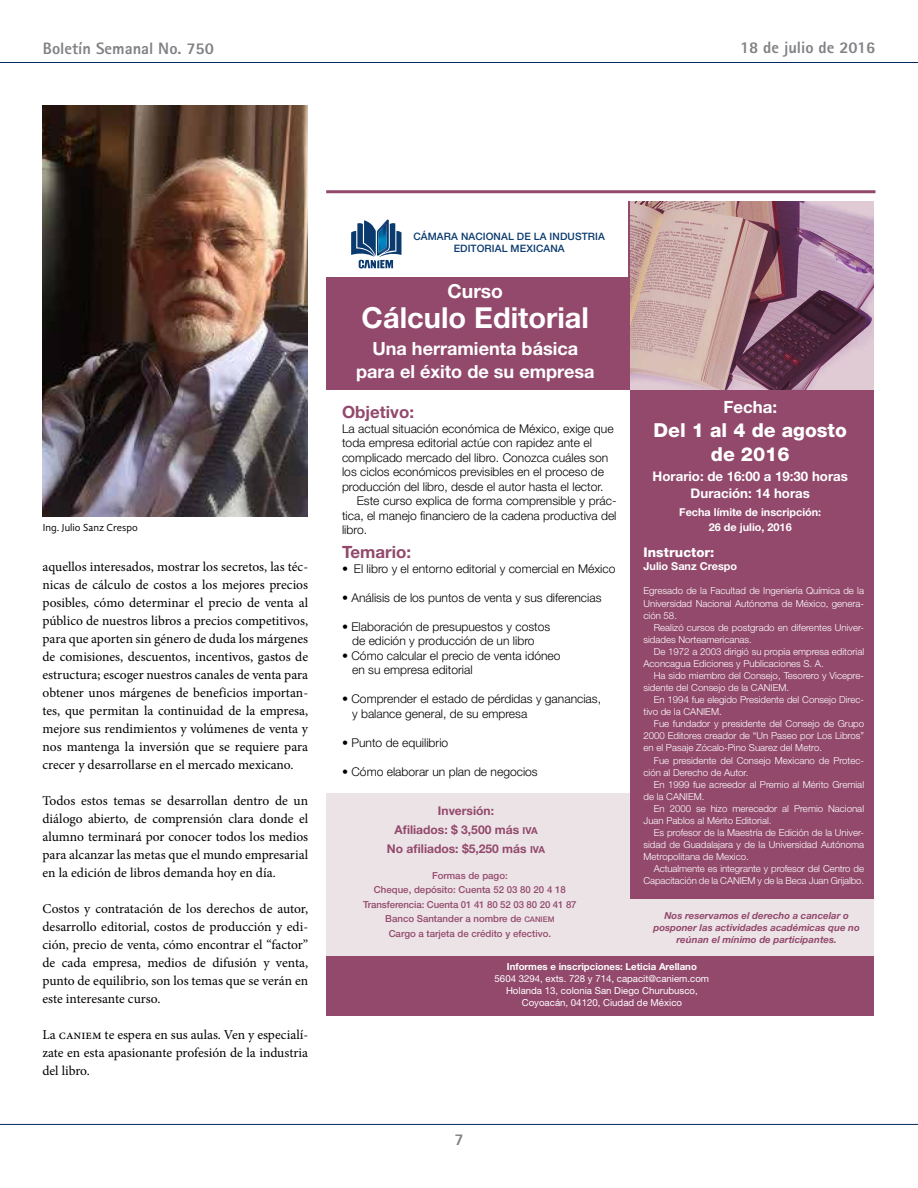
<style>
.page{position:relative;width:918px;height:1188px;background:#fff}
.page>*{position:absolute;margin:0;border:0;box-sizing:border-box;transform-origin:0 0}
.t1{font:700 28.95px "Helvetica Neue LT Std";color:#fff}
.t2{font:800 19.35px/24.2px "Helvetica Neue LT Std";color:#fff;text-align:center}
.t3{font:700 19.35px "Helvetica Neue LT Std";color:#fff}
.t4{font:700 18.15px/23px "Helvetica Neue LT Std";color:#fff;text-align:center}
.t5{font:700 16.95px "Helvetica Neue LT Std";color:#92496c}
.t6{font:700 16.95px "Helvetica Neue LT Std";color:#fff}
.t7{font:800 16.5px "Rotis Sans Serif";color:#808285}
.t8{font:13.5px/18px "Minion Pro";letter-spacing:-.01em;color:#000;text-align:justify}
.t9{font:700 13.35px/17px "Helvetica Neue LT Std";color:#fff;text-align:center}
.t10{font:800 13.35px "Helvetica Neue LT Std";letter-spacing:.005em;color:#fff}
.t11{font:300 12.15px/14.5px "Helvetica Neue LT Std";color:#000}
.t12{font:700 12.15px/19.4px "Helvetica Neue LT Std";color:#92496c;text-align:center}
.t13{font:700 10.8px/15.8px "Helvetica Neue LT Std";color:#fff;text-align:center}
.t14{font:10.5px "Gandhi Sans";color:#000}
.t15{font:500 10.2px/12.1px "Helvetica Neue LT Std";letter-spacing:.01em;color:#0a3a6e;text-align:center}
.t16{font:300 9.6px/12.1px "Helvetica Neue LT Std";color:#fff}
.t17{font:500 9.6px/14.5px "Helvetica Neue LT Std";color:#92496c;text-align:center}
.t18{font:9.6px/12.1px "Helvetica Neue LT Std";color:#fff;text-align:center}
.t19{font:italic 700 9.6px/12.1px "Helvetica Neue LT Std";color:#92496c;text-align:center}
.t20{font:700 9.6px "Helvetica Neue LT Std";color:#fff}
.s1{font-stretch:condensed}
.s2{font-family:"Helvetica Neue LT Std Bd SC800";font-weight:400;font-size:9.6px}
.s3{font-family:"Helvetica Neue LT Std Md SC800";font-weight:400;font-size:7.8px}
</style>
<div class="page">
<hr style="left:0;top:62px;width:918px;height:1px;background:#00295c">
<hr style="left:0;top:1124px;width:918px;height:1px;background:#00295c">
<div style="left:326px;top:793px;width:304px;height:181px;background:#ece3e6"></div>
<div style="left:630px;top:850px;width:244px;height:124px;background:#ece3e6"></div>
<div style="left:327px;top:956px;width:547px;height:60px;background:#92496c"></div>
<div style="left:630px;top:390px;width:244px;height:509px;background:#92496c"></div>
<div style="left:326px;top:277px;width:303px;height:113px;background:#92496c"></div>
<svg style="left:351px;top:219px;width:50px;height:49px"></svg>
<img style="left:379px;top:224px;width:7px;height:29px">
<img style="left:630px;top:201px;width:244px;height:189px">
<img style="left:43px;top:106px;width:264px;height:411px">
<hr style="left:326px;top:190px;width:549px;height:3px;background:#92496c">
<p class="t7" style="left:43px;top:38px;width:173px">Boletín Semanal No. 750</p>
<p class="t7" style="left:740px;top:37px;width:137px">18 de julio de 2016</p>
<p class="t15" style="left:413px;top:230px;width:193px">CÁMARA NACIONAL DE LA INDUSTRIA<br>EDITORIAL MEXICANA</p>
<p class="t14" style="left:43px;top:522px;width:96px">Ing. Julio Sanz Crespo</p>
<p class="t8" style="left:43px;top:558px;width:267px">aquellos interesados, mostrar los secretos, las téc&shy;nicas de cálculo de costos a los mejores precios posibles, cómo determinar el precio de venta al público de nuestros libros a precios competitivos, para que aporten sin género de duda los márgenes de comisiones, descuentos, incentivos, gastos de estructura; escoger nuestros canales de venta para obtener unos márgenes de beneficios importan&shy;tes, que permitan la continuidad de la empresa, mejore sus rendimientos y volúmenes de venta y nos mantenga la inversión que se requiere para crecer y desarrollarse en el mercado mexicano.</p>
<p class="t8" style="left:43px;top:792px;width:267px">Todos estos temas se desarrollan dentro de un diálogo abierto, de comprensión clara donde el alumno terminará por conocer todos los medios para alcanzar las metas que el mundo empresarial en la edición de libros demanda hoy en día.</p>
<p class="t8" style="left:43px;top:900px;width:267px">Costos y contratación de los derechos de autor, desarrollo editorial, costos de producción y edi&shy;ción, precio de venta, cómo encontrar el “factor” de cada empresa, medios de difusión y venta, punto de equilibrio, son los temas que se verán en este interesante curso.</p>
<p class="t8" style="left:43px;top:1026px;width:267px">La caniem te espera en sus aulas. Ven y especialí&shy;zate en esta apasionante profesión de la industria del libro.</p>
<h2 class="t3" style="left:448px;top:279px;width:57px">Curso</h2>
<h1 class="t1" style="left:362px;top:300px;width:229px">Cálculo Editorial</h1>
<h3 class="t4" style="left:356px;top:337px;width:240px">Una herramienta básica para el éxito de su empresa</h3>
<p class="t5" style="left:342px;top:402px;width:74px">Objetivo:</p>
<p class="t11" style="left:342px;top:421px;width:273px">La actual situación económica de México, exige que</p>
<p class="t11" style="left:342px;top:436px;width:251px">toda empresa editorial actúe con rapidez ante el</p>
<p class="t11" style="left:342px;top:450px;width:268px">complicado mercado del libro. Conozca cuáles son</p>
<p class="t11" style="left:342px;top:464px;width:263px">los ciclos económicos previsibles en el proceso de</p>
<p class="t11" style="left:342px;top:479px;width:263px">producción del libro, desde el autor hasta el lector.</p>
<p class="t11" style="left:357px;top:493px;width:261px">Este curso explica de forma comprensible y prác-</p>
<p class="t11" style="left:342px;top:508px;width:276px">tica, el manejo financiero de la cadena productiva del</p>
<p class="t11" style="left:342px;top:522px;width:27px">libro.</p>
<p class="t5" style="left:342px;top:542px;width:71px">Temario:</p>
<p class="t11" style="left:342px;top:561px;width:275px"><span class="s1">•</span> El libro y el entorno editorial y comercial en México</p>
<p class="t11" style="left:342px;top:590px;width:261px">• Análisis de los puntos de venta y sus diferencias</p>
<p class="t11" style="left:342px;top:619px;width:210px;text-align:center">• Elaboración de presupuestos y costos de edición y producción de un libro</p>
<p class="t11" style="left:352px;top:648px;width:210px;text-indent:-10px">• Cómo calcular el precio de venta idóneo en su empresa editorial</p>
<p class="t11" style="left:352px;top:692px;width:250px;text-indent:-10px">• Comprender el estado de pérdidas y ganancias, y balance general, de su empresa</p>
<p class="t11" style="left:342px;top:735px;width:108px">• Punto de equilibrio</p>
<p class="t11" style="left:342px;top:764px;width:197px">• Cómo elaborar un plan de negocios</p>
<p class="t12" style="left:387px;top:801px;width:160px">Inversión:<br>Afiliados: $ 3,500 más <span class="s2">IVA<br></span>No afiliados: $5,250 más <span class="s2">IVA</span></p>
<p class="t17" style="left:363px;top:868px;width:215px">Formas de pago:<br>Cheque, depósito: Cuenta 52 03 80 20 4 18<br>Transferencia: Cuenta 01 41 80 52 03 80 20 41 87<br>Banco Santander a nombre de <span class="s3">CANIEM<br></span>Cargo a tarjeta de crédito y efectivo.</p>
<p class="t6" style="left:723px;top:397px;width:55px">Fecha:</p>
<h2 class="t2" style="left:654px;top:418px;width:195px">Del 1 al 4 de agosto de 2016</h2>
<p class="t9" style="left:653px;top:467px;width:197px">Horario: de 16:00 a 19:30 horas<br>Duración: 14 horas</p>
<p class="t13" style="left:679px;top:504px;width:144px">Fecha límite de inscripción:<br>26 de julio, 2016</p>
<p class="t10" style="left:644px;top:544px;width:72px">Instructor:</p>
<p class="t13" style="left:644px;top:558px;width:95px">Julio Sanz Crespo</p>
<p class="t16" style="left:644px;top:585px;width:222px;text-align:justify">Egresado de la Facultad de Ingeniería Química de la Universidad Nacional Autónoma de México, genera&shy;ción 58.</p>
<p class="t16" style="left:644px;top:621px;width:222px;text-indent:10px">Realizó cursos de postgrado en diferentes Univer&shy;sidades Norteamericanas.</p>
<p class="t16" style="left:644px;top:645px;width:222px;text-indent:10px">De 1972 a 2003 dirigió su propia empresa editorial<br>Aconcagua Ediciones y Publicaciones S. A.</p>
<p class="t16" style="left:644px;top:669px;width:222px;text-indent:10px">Ha sido miembro del Consejo, Tesorero y Vicepre&shy;sidente del Consejo de la CANIEM.</p>
<p class="t16" style="left:644px;top:693px;width:222px;text-indent:10px">En 1994 fue elegido Presidente del Consejo Direc&shy;tivo de la CANIEM.</p>
<p class="t16" style="left:644px;top:718px;width:222px;text-align:justify;text-indent:10px">Fue fundador y presidente del Consejo de Grupo 2000 Editores creador de “Un Paseo por Los Libros” en el Pasaje Zócalo-Pino Suarez del Metro.</p>
<p class="t16" style="left:644px;top:754px;width:222px;text-indent:10px">Fue presidente del Consejo Mexicano de Protec&shy;ción al Derecho de Autor.</p>
<p class="t16" style="left:644px;top:778px;width:222px;text-indent:10px">En 1999 fue acreedor al Premio al Mérito Gremial de la CANIEM.</p>
<p class="t16" style="left:644px;top:802px;width:222px;text-indent:10px">En 2000 se hizo merecedor al Premio Nacional<br>Juan Pablos al Mérito Editorial.</p>
<p class="t16" style="left:644px;top:826px;width:222px;text-align:justify;text-indent:10px">Es profesor de la Maestría de Edición de la Univer&shy;sidad de Guadalajara y de la Universidad Autónoma Metropolitana de Mexico.</p>
<p class="t16" style="left:644px;top:863px;width:222px;text-align:right">Actualmente es integrante y profesor del Centro de<br>Capacitación de la CANIEM y de la Beca Juan Grijalbo.</p>
<p class="t19" style="left:653px;top:909px;width:208px">Nos reservamos el derecho a cancelar o posponer las actividades académicas que no reúnan el mínimo de participantes.</p>
<p class="t20" style="left:507px;top:961px;width:192px">Informes e inscripciones: Leticia Arellano</p>
<p class="t18" style="left:495px;top:973px;width:216px">5604 3294, exts. 728 y 714, capacit@caniem.com<br>Holanda 13, colonia San Diego Churubusco,<br>Coyoacán, 04120, Ciudad de México</p>
<p class="t7" style="left:455px;top:1129px;width:11px">7</p>
</div>
